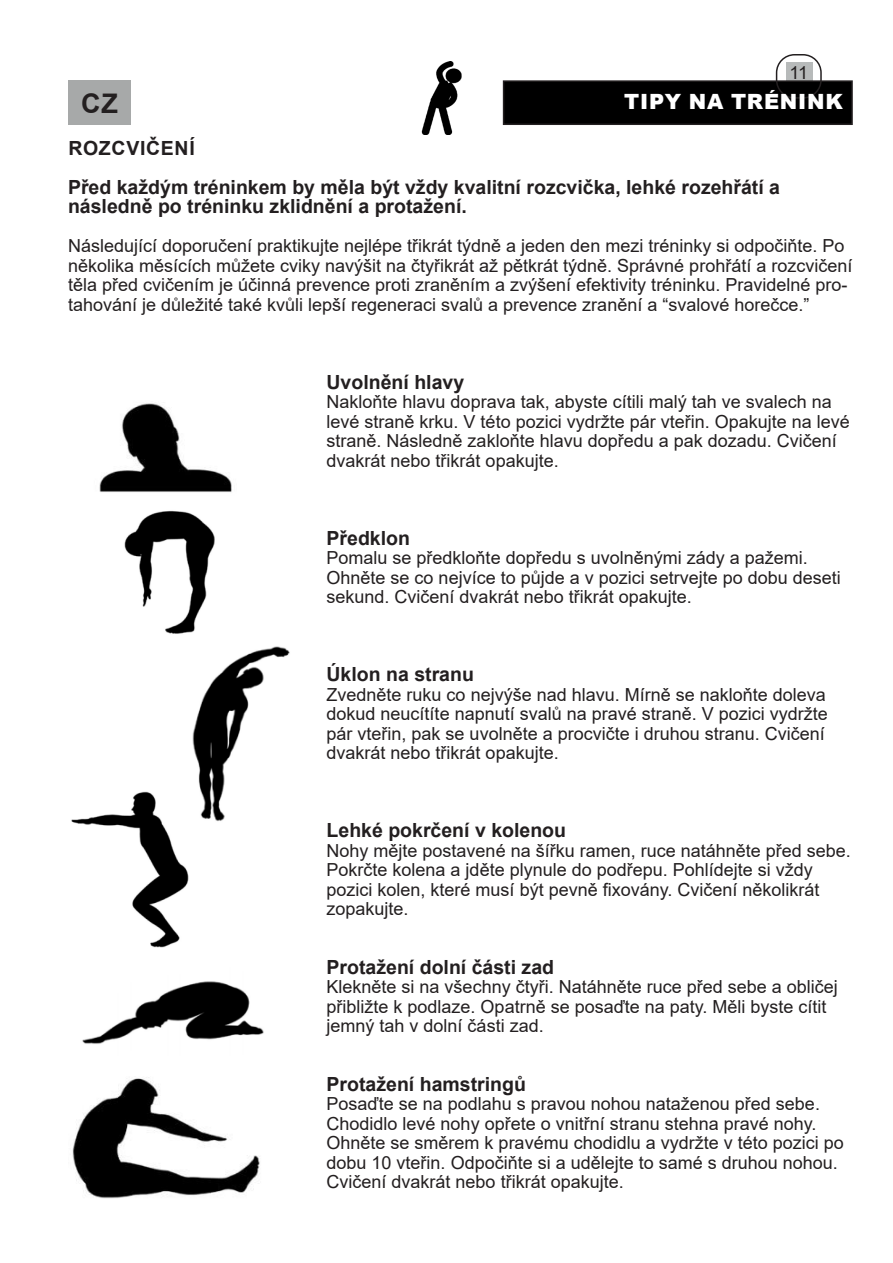
<style>
.page{position:relative;width:893px;height:1263px;background:#fff}
.page>*{position:absolute;margin:0;border:0;box-sizing:border-box;transform-origin:0 0}
.t1{font:700 27px "Arial";color:#231f20}
.Title_2_-_List{font:900 21px "Arial";letter-spacing:.035em;color:#fff}
.Ztucneni{font:700 19.5px/19.5px "Arial";color:#231f20}
.Title_3_-_Subsection{font:700 19.5px "Arial";letter-spacing:.035em;color:#231f20}
.Text{font:18px/19.5px "Arial";color:#231f20}
</style>
<div class="page">
<div style="left:786px;top:62px;width:26px;height:21px;background:#b7baba"></div>
<div style="left:504px;top:81px;width:348px;height:43px;background:#000"></div>
<div style="left:503px;top:80px;width:350px;height:45px;border:2px solid #231f20"></div>
<div style="left:776px;top:54px;width:46px;height:45px;border:2px solid #231f20;border-radius:18px"></div>
<div style="left:68px;top:80px;width:63px;height:45px;background:#a7a9a9"></div>
<img style="left:99px;top:403px;width:133px;height:89px">
<img style="left:71px;top:511px;width:144px;height:437px">
<img style="left:72px;top:1077px;width:188px;height:122px">
<img style="left:172px;top:636px;width:118px;height:199px">
<img style="left:82px;top:981px;width:182px;height:63px">
<img style="left:421px;top:61px;width:41px;height:73px">
<p class="Text" style="left:789px;top:62px;width:20px">11</p>
<h1 class="t1" style="left:81px;top:84px;width:38px">CZ</h1>
<p class="Title_2_-_List" style="left:624px;top:87px;width:220px">TIPY NA TRÉNINK</p>
<p class="Title_3_-_Subsection" style="left:68px;top:134px;width:128px">ROZCVIČENÍ</p>
<p class="Ztucneni" style="left:68px;top:177px;width:714px">Před každým tréninkem by měla být vždy kvalitní rozcvička, lehké rozehřátí a následně po tréninku zklidnění a protažení.</p>
<p class="Text" style="left:68px;top:236px;width:786px">Následující doporučení praktikujte nejlépe třikrát týdně a jeden den mezi tréninky si odpočiňte. Po několika měsících můžete cviky navýšit na čtyřikrát až pětkrát týdně. Správné prohřátí a rozcvičení těla před cvičením je účinná prevence proti zraněním a zvýšení efektivity tréninku. Pravidelné pro&shy;tahování je důležité také kvůli lepší regeneraci svalů a prevence zranění a “svalové horečce.”</p>
<p class="Ztucneni" style="left:327px;top:372px;width:139px">Uvolnění hlavy</p>
<p class="Text" style="left:327px;top:392px;width:525px">Nakloňte hlavu doprava tak, abyste cítili malý tah ve svalech na levé straně krku. V této pozici vydržte pár vteřin. Opakujte na levé straně. Následně zakloňte hlavu dopředu a pak dozadu. Cvičení dvakrát nebo třikrát opakujte.</p>
<p class="Ztucneni" style="left:327px;top:528px;width:85px">Předklon</p>
<p class="Text" style="left:327px;top:548px;width:516px">Pomalu se předkloňte dopředu s uvolněnými zády a pažemi.<br>Ohněte se co nejvíce to půjde a v pozici setrvejte po dobu deseti sekund. Cvičení dvakrát nebo třikrát opakujte.</p>
<p class="Ztucneni" style="left:327px;top:665px;width:149px">Úklon na stranu</p>
<p class="Text" style="left:327px;top:685px;width:503px">Zvedněte ruku co nejvýše nad hlavu. Mírně se nakloňte doleva dokud neucítíte napnutí svalů na pravé straně. V pozici vydržte pár vteřin, pak se uvolněte a procvičte i druhou stranu. Cvičení dvakrát nebo třikrát opakujte.</p>
<p class="Ztucneni" style="left:327px;top:821px;width:241px">Lehké pokrčení v kolenou</p>
<p class="Text" style="left:327px;top:841px;width:526px">Nohy mějte postavené na šířku ramen, ruce natáhněte před sebe.<br>Pokrčte kolena a jděte plynule do podřepu. Pohlídejte si vždy pozici kolen, které musí být pevně fixovány. Cvičení několikrát zopakujte.</p>
<p class="Ztucneni" style="left:327px;top:957px;width:229px">Protažení dolní části zad</p>
<p class="Text" style="left:327px;top:977px;width:513px">Klekněte si na všechny čtyři. Natáhněte ruce před sebe a obličej přibližte k podlaze. Opatrně se posaďte na paty. Měli byste cítit jemný tah v dolní části zad.</p>
<p class="Ztucneni" style="left:327px;top:1074px;width:201px">Protažení hamstringů</p>
<p class="Text" style="left:327px;top:1094px;width:519px">Posaďte se na podlahu s pravou nohou nataženou před sebe.<br>Chodidlo levé nohy opřete o vnitřní stranu stehna pravé nohy.<br>Ohněte se směrem k pravému chodidlu a vydržte v této pozici po dobu 10 vteřin. Odpočiňte si a udělejte to samé s druhou nohou.<br>Cvičení dvakrát nebo třikrát opakujte.</p>
</div>
